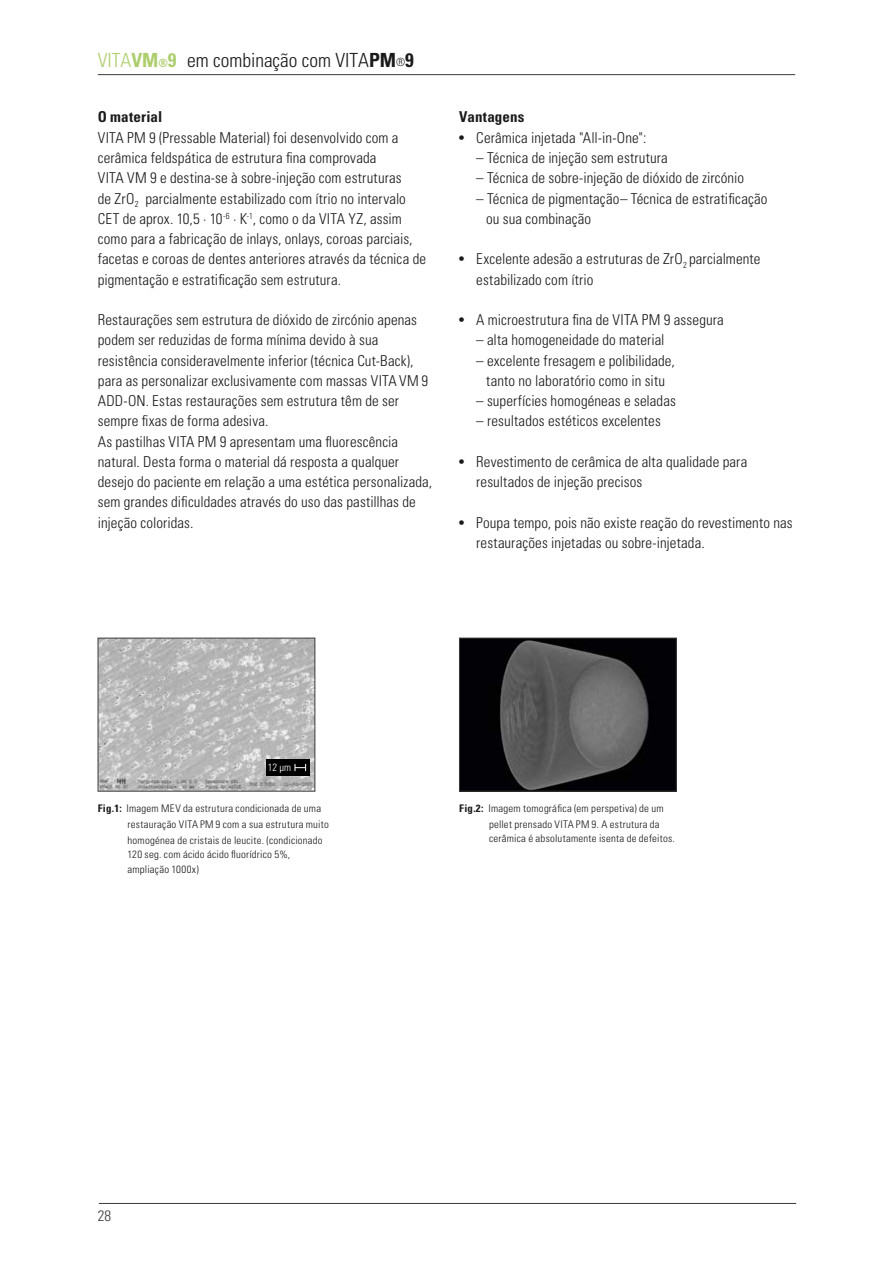
<style>
.page{position:relative;width:893px;height:1263px;background:#fff}
.page>*{position:absolute;margin:0;border:0;box-sizing:border-box;transform-origin:0 0}
.t1{font:300 condensed 19.5px "Univers LT";color:#1a1a1a}
.t2{font:300 condensed 19.5px "Univers LT";color:#adce6c}
.t3{font:300 condensed 15px/20.2px "Univers LT";letter-spacing:.005em;color:#1a1a1a}
.t4{font:700 condensed 15px "Univers LT";letter-spacing:.005em;color:#1a1a1a}
.t5{font:300 condensed 15px "Univers LT";color:#3b3b3a}
.t6{font:300 condensed 10.5px/15.8px "Univers LT";letter-spacing:.02em;color:#1a1a1a}
.t7{font:300 condensed 10.5px "Univers LT";color:#fff}
.s1{font-weight:700}
.s2{font-weight:700;font-size:11.25px}
.s3{font-size:11.25px}
.s4{font-weight:400}
</style>
<div class="page">
<hr style="left:99px;top:1203px;width:697px;height:1px;background:#3b3b3a">
<hr style="left:98px;top:74px;width:697px;height:1px;background:#3b3b3a">
<img style="left:100px;top:640px;width:213px;height:149px">
<div style="left:98px;top:638px;width:217px;height:153px;border:1px solid #3b3b3a"></div>
<img style="left:461px;top:640px;width:214px;height:149px">
<div style="left:459px;top:638px;width:218px;height:153px;border:1px solid #3b3b3a"></div>
<svg style="left:266px;top:760px;width:44px;height:16px"></svg>
<h1 class="t2" style="left:98px;top:48px;width:80px">VITA<span class="s1">VM</span><span class="s2">®</span><span class="s1">9</span></h1>
<h1 class="t1" style="left:187px;top:48px;width:228px">em combinação com VITA<span class="s1">PM</span><span class="s3">®</span><span class="s1">9</span></h1>
<p class="t4" style="left:98px;top:108px;width:66px">O material</p>
<p class="t3" style="left:98px;top:127px;width:330px">VITA PM 9 (Pressable Material) foi desenvolvido com a cerâmica feldspática de estrutura fina comprovada<br>VITA VM 9 e destina-se à sobre-injeção com estruturas<br>de ZrO<sub>2</sub> parcialmente estabilizado com ítrio no intervalo CET de aprox. 10,5 · 10<sup>-6</sup> · K<sup>-1</sup>, como o da VITA YZ, assim como para a fabricação de inlays, onlays, coroas parciais, facetas e coroas de dentes anteriores através da técnica de pigmentação e estratificação sem estrutura.</p>
<p class="t3" style="left:98px;top:310px;width:336px">Restaurações sem estrutura de dióxido de zircónio apenas podem ser reduzidas de forma mínima devido à sua resistência consideravelmente inferior (técnica Cut-Back), para as personalizar exclusivamente com massas VITA VM 9<br>ADD-ON. Estas restaurações sem estrutura têm de ser sempre fixas de forma adesiva.<br>As pastilhas VITA PM 9 apresentam uma fluorescência natural. Desta forma o material dá resposta a qualquer desejo do paciente em relação a uma estética personalizada, sem grandes dificuldades através do uso das pastillhas de injeção coloridas.</p>
<p class="t4" style="left:459px;top:108px;width:67px">Vantagens</p>
<p class="t3" style="left:459px;top:127px;width:189px"><span class="s4">•</span> Cerâmica injetada "All-in-One":</p>
<p class="t3" style="left:476px;top:148px;width:193px">– Técnica de injeção sem estrutura</p>
<p class="t3" style="left:476px;top:168px;width:269px">– Técnica de sobre-injeção de dióxido de zircónio</p>
<p class="t3" style="left:486px;top:188px;width:283px;text-indent:-10px">– Técnica de pigmentação– Técnica de estratificação ou sua combinação</p>
<p class="t3" style="left:476px;top:249px;width:286px;text-indent:-17px"><span class="s4">•</span> Excelente adesão a estruturas de ZrO<sub>2</sub> parcialmente estabilizado com ítrio</p>
<p class="t3" style="left:459px;top:310px;width:266px"><span class="s4">•</span> A microestrutura fina de VITA PM 9 assegura</p>
<p class="t3" style="left:476px;top:330px;width:190px">– alta homogeneidade do material</p>
<p class="t3" style="left:476px;top:350px;width:200px;text-align:center">– excelente fresagem e polibilidade, tanto no laboratório como in situ</p>
<p class="t3" style="left:476px;top:391px;width:201px">– superfícies homogéneas e seladas</p>
<p class="t3" style="left:476px;top:411px;width:186px">– resultados estéticos excelentes</p>
<p class="t3" style="left:476px;top:451px;width:273px;text-indent:-17px"><span class="s4">•</span> Revestimento de cerâmica de alta qualidade para resultados de injeção precisos</p>
<p class="t3" style="left:476px;top:512px;width:318px;text-indent:-17px"><span class="s4">•</span> Poupa tempo, pois não existe reação do revestimento nas restaurações injetadas ou sobre-injetada.</p>
<p class="t7" style="left:268px;top:761px;width:25px">12 µm</p>
<p class="t6" style="left:128px;top:800px;width:203px;text-indent:-30px"><span class="s1">Fig. 1:</span> Imagem MEV da estrutura condicionada de uma restauração VITA PM 9 com a sua estrutura muito homogénea de cristais de leucite. (condicionado</p>
<p class="t6" style="left:128px;top:847px;width:164px;line-height:14.7px">120 seg. com ácido ácido fluorídrico 5%, ampliação 1000x)</p>
<p class="t6" style="left:489px;top:800px;width:176px;text-indent:-30px"><span class="s1">Fig. 2:</span> Imagem tomográfica (em perspetiva) de um pellet prensado VITA PM 9. A estrutura da</p>
<p class="t6" style="left:489px;top:831px;width:187px">cerâmica é absolutamente isenta de defeitos.</p>
<p class="t5" style="left:98px;top:1206px;width:15px">28</p>
</div>
